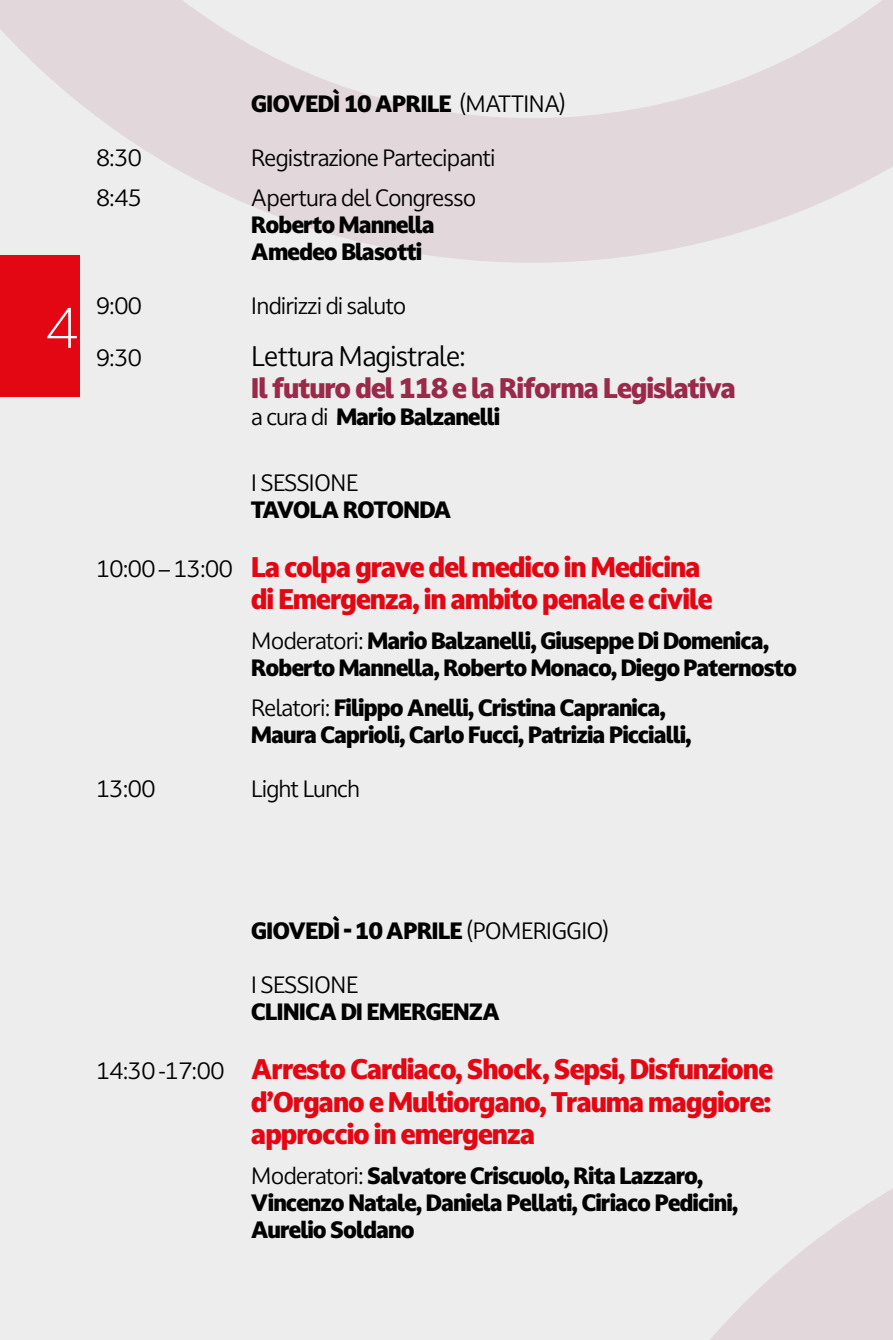
<style>
.page{position:relative;width:893px;height:1340px;background:#fff}
.page>*{position:absolute;margin:0;border:0;box-sizing:border-box;transform-origin:0 0}
.t1{font:300 54px "Darkmode Darkmode On";color:#fff}
.t2{font:900 27px/32.4px "Darkmode Darkmode On";letter-spacing:-.05em;color:#e30613}
.t3{font:900 27px "Darkmode Darkmode On";letter-spacing:-.05em;color:#9a2a49}
.t4{font:27px "Darkmode Darkmode On";letter-spacing:-.05em;color:#000}
.t5{font:900 22.5px/27px "Darkmode Darkmode On";letter-spacing:-.05em;color:#000}
.t6{font:22.5px "Darkmode Darkmode On";letter-spacing:-.05em;color:#000}
.t7{font:900 22.5px "Darkmode Darkmode On";letter-spacing:-.07em;color:#000}
.s1{font-weight:400}
.s2{font-weight:400;font-size:22.5px;color:#000}
</style>
<div class="page">
<div style="left:0;top:0;width:893px;height:1339px;background:#ededed"></div>
<div style="left:0;top:255px;width:80px;height:142px;background:#e30613"></div>
<svg style="left:711px;top:1189px;width:182px;height:150px;fill:#e2d7da"></svg>
<svg style="left:0;top:0;width:893px;height:263px;fill:#e2d7da"></svg>
<h1 class="t1" style="left:45px;top:291px;width:37px">4</h1>
<p class="t5" style="left:251px;top:90px;width:317px">GIOVEDÌ 10 APRILE <span class="s1">(MATTINA)</span></p>
<p class="t6" style="left:96px;top:143px;width:48px">8:30</p>
<p class="t6" style="left:251px;top:143px;width:246px">Registrazione Partecipanti</p>
<p class="t6" style="left:96px;top:183px;width:48px">8:45</p>
<p class="t6" style="left:251px;top:183px;width:227px">Apertura del Congresso</p>
<p class="t5" style="left:251px;top:211px;width:185px">Roberto Mannella<br>Amedeo Blasotti</p>
<p class="t6" style="left:96px;top:291px;width:48px">9:00</p>
<p class="t6" style="left:251px;top:291px;width:157px">Indirizzi di saluto</p>
<p class="t6" style="left:96px;top:342px;width:48px">9:30</p>
<p class="t4" style="left:251px;top:337px;width:217px">Lettura Magistrale:</p>
<p class="t3" style="left:251px;top:370px;width:487px">Il futuro del 118 e la Riforma Legislativa</p>
<p class="t5" style="left:251px;top:403px;width:251px"><span class="s1">a cura di</span> Mario Balzanelli</p>
<p class="t6" style="left:251px;top:467px;width:109px">I SESSIONE</p>
<p class="t7" style="left:251px;top:494px;width:202px">TAVOLA ROTONDA</p>
<p class="t2" style="left:251px;top:550px;width:464px;text-indent:-155px"><span class="s2">10:00 – 13:00</span> La colpa grave del medico in Medicina di Emergenza, in ambito penale e civile</p>
<p class="t5" style="left:251px;top:627px;width:548px"><span class="s1">Moderatori:</span> Mario Balzanelli, Giuseppe Di Domenica,<br>Roberto Mannella, Roberto Monaco, Diego Paternosto</p>
<p class="t5" style="left:251px;top:693px;width:443px"><span class="s1">Relatori:</span> Filippo Anelli, Cristina Capranica,<br>Maura Caprioli, Carlo Fucci, Patrizia Piccialli,</p>
<p class="t6" style="left:96px;top:773px;width:62px">13:00</p>
<p class="t6" style="left:251px;top:773px;width:111px">Light Lunch</p>
<p class="t5" style="left:251px;top:916px;width:360px">GIOVEDÌ - 10 APRILE <span class="s1">(POMERIGGIO)</span></p>
<p class="t6" style="left:251px;top:969px;width:109px">I SESSIONE</p>
<p class="t5" style="left:251px;top:997px;width:251px">CLINICA DI EMERGENZA</p>
<p class="t2" style="left:251px;top:1052px;width:524px;text-align:justify;text-indent:-155px"><span class="s2">14:30 -17:00</span> Arresto Cardiaco, Shock, Sepsi, Disfunzione d’Organo e Multiorgano, Trauma maggiore: approccio in emergenza</p>
<p class="t5" style="left:251px;top:1161px;width:489px"><span class="s1">Moderatori:</span> Salvatore Criscuolo, Rita Lazzaro,<br>Vincenzo Natale, Daniela Pellati, Ciriaco Pedicini,<br>Aurelio Soldano</p>
</div>
